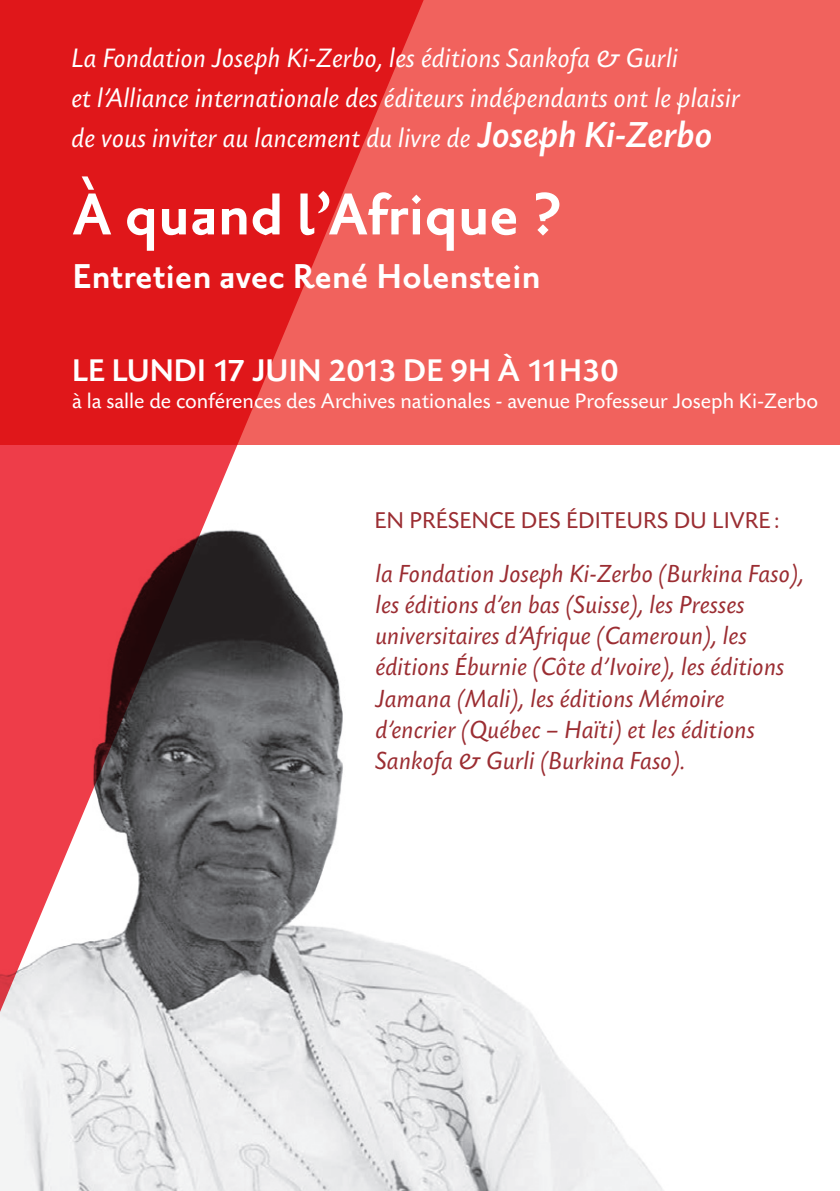
<style>
.page{position:relative;width:840px;height:1191px;background:#fff}
.page>*{position:absolute;margin:0;border:0;box-sizing:border-box;transform-origin:0 0}
.t1{font:700 72px "Priori San";color:#fff}
.t2{font:700 42px "Priori San";color:#fff}
.t3{font:500 33px "Today SB";color:#fff}
.t4{font:italic 28px/40px "Today SB";color:#fff}
.t5{font:italic 26px/31.2px "Today SB";color:#9b2d32}
.t6{font:24px "Today SB";color:#9b2d32}
.t7{font:22px "Today SB";color:#fff}
.s1{font-family:"Today SB Med Ita";font-style:normal;font-size:38px}
</style>
<div class="page">
<img style="left:0;top:954px;width:664px;height:237px">
<div style="left:0;top:0;width:839px;height:444px;background:#f1625d"></div>
<svg style="left:0;top:0;width:433px;height:1044px"></svg>
<p class="t4" style="left:72px;top:39px;width:608px">La Fondation Joseph Ki-Zerbo, les éditions Sankofa &amp; Gurli</p>
<p class="t4" style="left:72px;top:79px;width:670px">et l’Alliance internationale des éditeurs indépendants ont le plaisir de vous inviter au lancement du livre de <span class="s1">Joseph Ki-Zerbo</span></p>
<p class="t1" style="left:72px;top:176px;width:490px">À quand l’Afrique ?</p>
<p class="t2" style="left:72px;top:254px;width:470px">Entretien avec René Holenstein</p>
<p class="t3" style="left:72px;top:353px;width:547px">LE LUNDI 17 JUIN 2013 DE 9H À 11H30</p>
<p class="t7" style="left:72px;top:389px;width:747px">à la salle de conférences des Archives nationales - avenue Professeur Joseph Ki-Zerbo</p>
<p class="t6" style="left:374px;top:507px;width:406px">EN PRÉSENCE DES ÉDITEURS DU LIVRE:</p>
<p class="t5" style="left:376px;top:558px;width:430px">la Fondation Joseph Ki-Zerbo (Burkina Faso), les éditions d’en bas (Suisse), les Presses universitaires d’Afrique (Cameroun), les éditions Éburnie (Côte d’Ivoire), les éditions Jamana (Mali), les éditions Mémoire d’encrier (Québec – Haïti) et les éditions Sankofa &amp; Gurli (Burkina Faso).</p>
</div>
